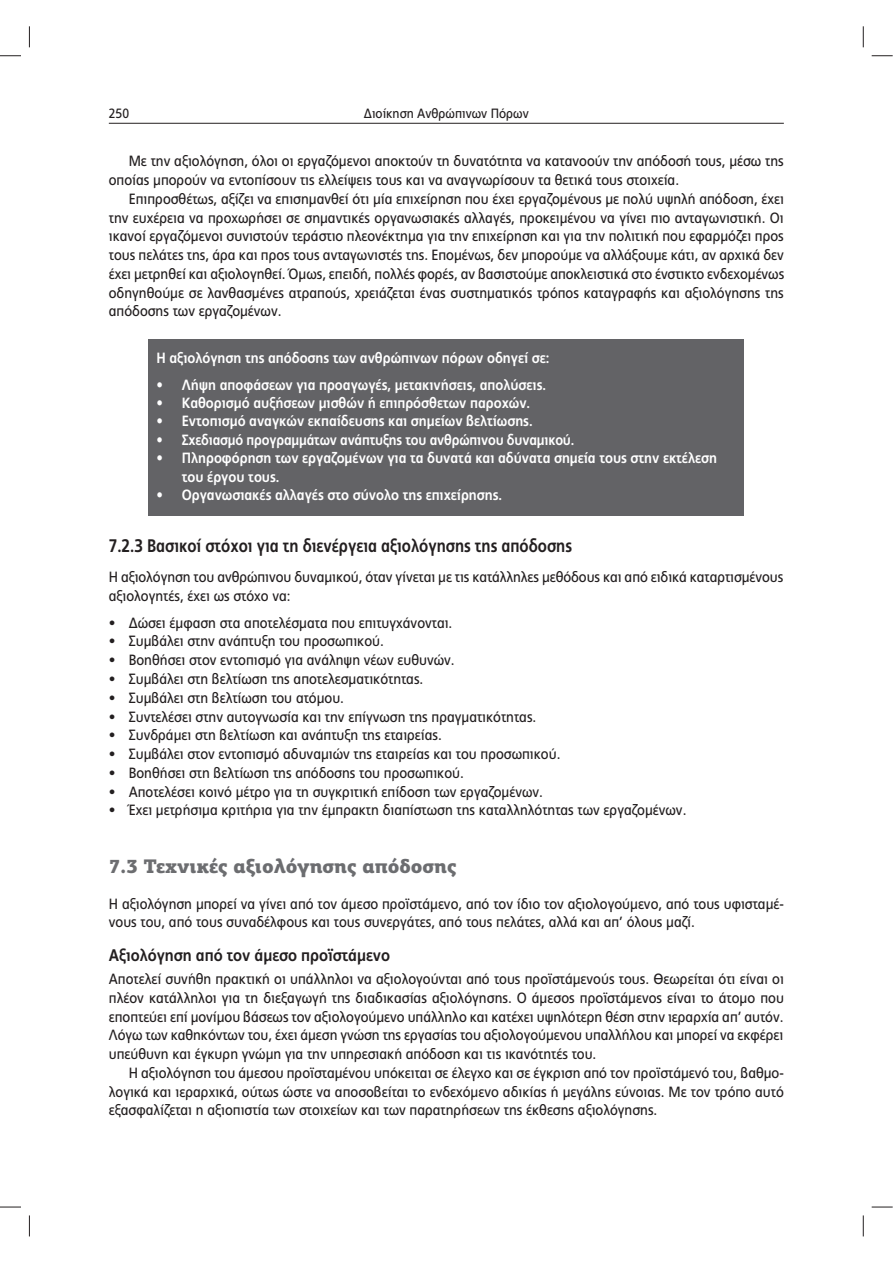
<style>
.page{position:relative;width:893px;height:1263px;background:#fff}
.page>*{position:absolute;margin:0;border:0;box-sizing:border-box;transform-origin:0 0}
.t1{font:900 19.65px "PF Centro Slab Pro";color:#6c6d70;scale:.95 1}
.t2{font:700 18.15px "PF Index";color:#231f20;scale:.94 1}
.t3{font:700 16.8px "PF Index";color:#231f20}
.t4{font:14.85px/18.8px "PF Index";color:#231f20}
.t5{font:700 14.85px/18.5px "PF Index";color:#fff}
.t6{font:13.5px "PF Index";color:#231f20}
</style>
<div class="page">
<hr style="left:109px;top:123px;width:675px;height:1px;background:#231f20">
<div style="left:149px;top:339px;width:595px;height:39px;background:#636366"></div>
<div style="left:149px;top:366px;width:595px;height:39px;background:#636366"></div>
<div style="left:149px;top:403px;width:595px;height:39px;background:#636366"></div>
<div style="left:149px;top:440px;width:595px;height:57px;background:#636366"></div>
<div style="left:149px;top:477px;width:595px;height:39px;background:#636366"></div>
<svg style="left:0;top:55px;width:21px;height:1px"></svg>
<svg style="left:872px;top:55px;width:21px;height:1px"></svg>
<svg style="left:0;top:1207px;width:21px;height:1px"></svg>
<svg style="left:872px;top:1207px;width:21px;height:1px"></svg>
<svg style="left:29px;top:26px;width:1px;height:21px"></svg>
<svg style="left:29px;top:1215px;width:1px;height:21px"></svg>
<svg style="left:863px;top:26px;width:1px;height:21px"></svg>
<svg style="left:863px;top:1215px;width:1px;height:21px"></svg>
<p class="t6" style="left:109px;top:107px;width:22px">250</p>
<p class="t6" style="left:364px;top:107px;width:166px">Διοίκηση Ανθρώπινων Πόρων</p>
<p class="t4" style="left:109px;top:153px;width:676px;text-indent:20px">Με την αξιολόγηση, όλοι οι εργαζόμενοι αποκτούν τη δυνατότητα να κατανοούν την απόδοσή τους, μέσω της οποίας μπορούν να εντοπίσουν τις ελλείψεις τους και να αναγνωρίσουν τα θετικά τους στοιχεία.</p>
<p class="t4" style="left:109px;top:190px;width:677px;text-align:justify;text-indent:20px">Επιπροσθέτως, αξίζει να επισημανθεί ότι μία επιχείρηση που έχει εργαζομένους με πολύ υψηλή απόδοση, έχει την ευχέρεια να προχωρήσει σε σημαντικές οργανωσιακές αλλαγές, προκειμένου να γίνει πιο ανταγωνιστική. Οι ικανοί εργαζόμενοι συνιστούν τεράστιο πλεονέκτημα για την επιχείρηση και για την πολιτική που εφαρμόζει προς τους πελάτες της, άρα και προς τους ανταγωνιστές της. Επομένως, δεν μπορούμε να αλλάξουμε κάτι, αν αρχικά δεν έχει μετρηθεί και αξιολογηθεί. Όμως, επειδή, πολλές φορές, αν βασιστούμε αποκλειστικά στο ένστικτο ενδεχομένως οδηγηθούμε σε λανθασμένες ατραπούς, χρειάζεται ένας συστηματικός τρόπος καταγραφής και αξιολόγησης της απόδοσης των εργαζομένων.</p>
<p class="t5" style="left:156px;top:349px;width:394px">Η αξιολόγηση της απόδοσης των ανθρώπινων πόρων οδηγεί σε:</p>
<p class="t5" style="left:156px;top:376px;width:391px">• Λήψη αποφάσεων για προαγωγές, μετακινήσεις, απολύσεις.</p>
<p class="t5" style="left:156px;top:395px;width:375px">• Καθορισμό αυξήσεων μισθών ή επιπρόσθετων παροχών.</p>
<p class="t5" style="left:156px;top:413px;width:378px">• Εντοπισμό αναγκών εκπαίδευσης και σημείων βελτίωσης.</p>
<p class="t5" style="left:156px;top:432px;width:419px">• Σχεδιασμό προγραμμάτων ανάπτυξης του ανθρώπινου δυναμικού.</p>
<p class="t5" style="left:182px;top:450px;width:537px;text-indent:-25px">• Πληροφόρηση των εργαζομένων για τα δυνατά και αδύνατα σημεία τους στην εκτέλεση του έργου τους.</p>
<p class="t5" style="left:156px;top:487px;width:347px">• Οργανωσιακές αλλαγές στο σύνολο της επιχείρησης.</p>
<p class="t2" style="left:109px;top:538px;width:494px">7.2.3 Βασικοί στόχοι για τη διενέργεια αξιολόγησης της απόδοσης</p>
<p class="t4" style="left:109px;top:569px;width:676px">Η αξιολόγηση του ανθρώπινου δυναμικού, όταν γίνεται με τις κατάλληλες μεθόδους και από ειδικά καταρτισμένους αξιολογητές, έχει ως στόχο να:</p>
<p class="t4" style="left:109px;top:614px;width:345px">• Δώσει έμφαση στα αποτελέσματα που επιτυγχάνονται.</p>
<p class="t4" style="left:109px;top:633px;width:276px">• Συμβάλει στην ανάπτυξη του προσωπικού.</p>
<p class="t4" style="left:109px;top:652px;width:347px">• Βοηθήσει στον εντοπισμό για ανάληψη νέων ευθυνών.</p>
<p class="t4" style="left:109px;top:671px;width:316px">• Συμβάλει στη βελτίωση της αποτελεσματικότητας.</p>
<p class="t4" style="left:109px;top:689px;width:237px">• Συμβάλει στη βελτίωση του ατόμου.</p>
<p class="t4" style="left:109px;top:708px;width:429px">• Συντελέσει στην αυτογνωσία και την επίγνωση της πραγματικότητας.</p>
<p class="t4" style="left:109px;top:727px;width:335px">• Συνδράμει στη βελτίωση και ανάπτυξη της εταιρείας.</p>
<p class="t4" style="left:109px;top:746px;width:453px">• Συμβάλει στον εντοπισμό αδυναμιών της εταιρείας και του προσωπικού.</p>
<p class="t4" style="left:109px;top:765px;width:356px">• Βοηθήσει στη βελτίωση της απόδοσης του προσωπικού.</p>
<p class="t4" style="left:109px;top:783px;width:436px">• Αποτελέσει κοινό μέτρο για τη συγκριτική επίδοση των εργαζομένων.</p>
<p class="t4" style="left:109px;top:802px;width:579px">• Έχει μετρήσιμα κριτήρια για την έμπρακτη διαπίστωση της καταλληλότητας των εργαζομένων.</p>
<h1 class="t1" style="left:109px;top:854px;width:368px">7.3 Τεχνικές αξιολόγησης απόδοσης</h1>
<p class="t4" style="left:109px;top:895px;width:676px">Η αξιολόγηση μπορεί να γίνει από τον άμεσο προϊστάμενο, από τον ίδιο τον αξιολογούμενο, από τους υφισταμέ&shy;νους του, από τους συναδέλφους και τους συνεργάτες, από τους πελάτες, αλλά και απ’ όλους μαζί.</p>
<p class="t3" style="left:109px;top:948px;width:283px">Αξιολόγηση από τον άμεσο προϊστάμενο</p>
<p class="t4" style="left:109px;top:971px;width:677px;text-align:justify">Αποτελεί συνήθη πρακτική οι υπάλληλοι να αξιολογούνται από τους προϊστάμενούς τους. Θεωρείται ότι είναι οι πλέον κατάλληλοι για τη διεξαγωγή της διαδικασίας αξιολόγησης. O άμεσος προϊστάμενος είναι το άτομο που εποπτεύει επί μονίμου βάσεως τον αξιολογούμενο υπάλληλο και κατέχει υψηλότερη θέση στην ιεραρχία απ’ αυτόν.<br>Λόγω των καθηκόντων του, έχει άμεση γνώση της εργασίας του αξιολογούμενου υπαλλήλου και μπορεί να εκφέρει υπεύθυνη και έγκυρη γνώμη για την υπηρεσιακή απόδοση και τις ικανότητές του.</p>
<p class="t4" style="left:109px;top:1065px;width:676px;text-align:justify;text-indent:20px">Η αξιολόγηση του άμεσου προϊσταμένου υπόκειται σε έλεγχο και σε έγκριση από τον προϊστάμενό του, βαθμο&shy;λογικά και ιεραρχικά, ούτως ώστε να αποσοβείται το ενδεχόμενο αδικίας ή μεγάλης εύνοιας. Με τον τρόπο αυτό εξασφαλίζεται η αξιοπιστία των στοιχείων και των παρατηρήσεων της έκθεσης αξιολόγησης.</p>
</div>
